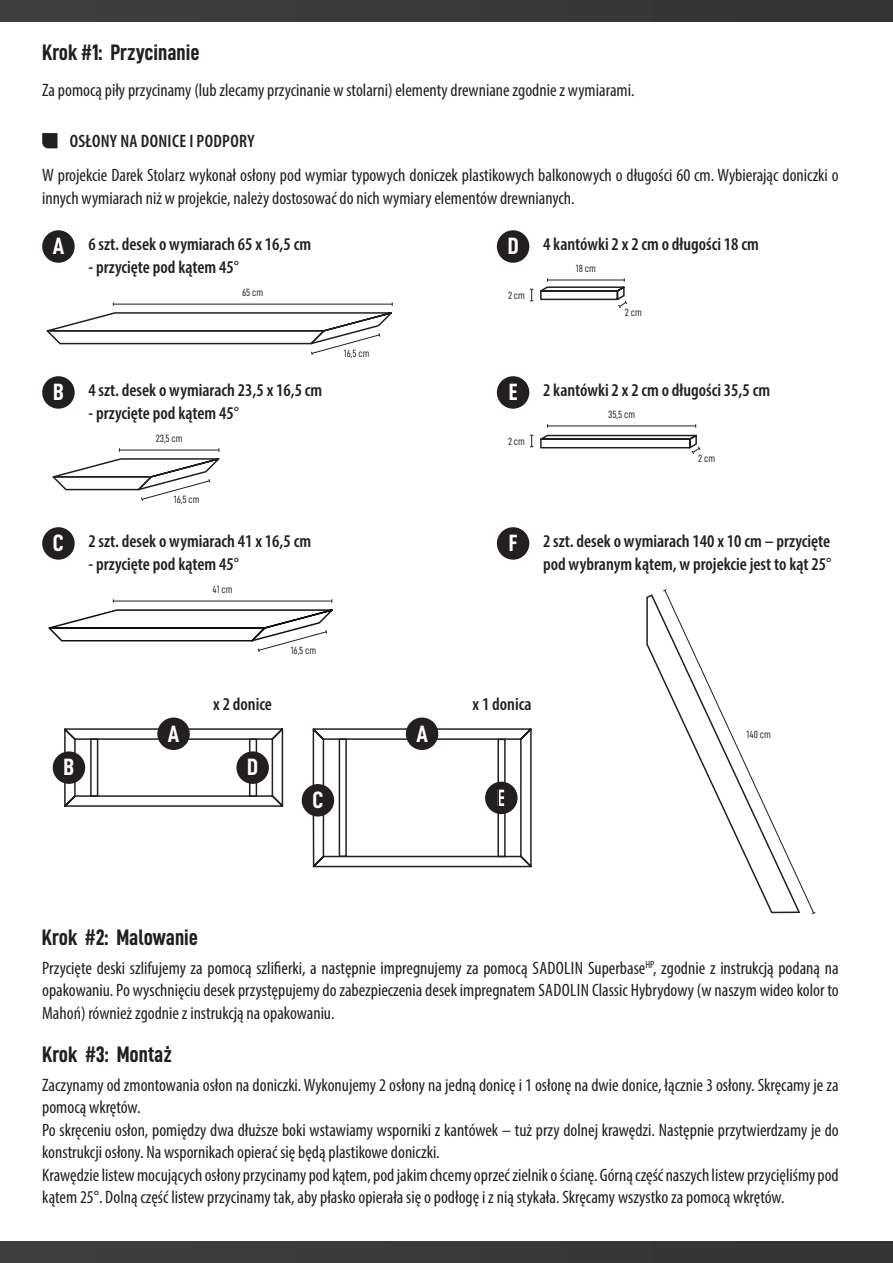
<style>
.page{position:relative;width:893px;height:1263px;background:#fff}
.page>*{position:absolute;margin:0;border:0;box-sizing:border-box;transform-origin:0 0}
.t1{font:23.7px "D DIN Condensed Bold";color:#fff}
.t2{font:22.5px "D DIN Condensed Bold";color:#231f20}
.t3{font:condensed 18px/22.5px "Myriad Pro";color:#231f20}
.t4{font:600 condensed 18px/22.5px "Myriad Pro";color:#231f20}
.t5{font:600 condensed 18px "Myriad Pro";letter-spacing:.02em;color:#231f20}
.t6{font:10.5px "D DIN Condensed";color:#231f20}
.s1{font-weight:600}
</style>
<div class="page">
<svg style="left:61px;top:726px;width:223px;height:81px"></svg>
<div style="left:0;top:1242px;width:893px;height:21px;background:#3a393a"></div>
<div style="left:0;top:0;width:893px;height:21px;background:#3a393a"></div>
<hr style="left:113px;top:601px;width:219px;height:1px;background:#231f20">
<div style="left:42px;top:230px;width:33px;height:33px;background:#231f20;border-radius:50%"></div>
<div style="left:42px;top:527px;width:33px;height:33px;background:#231f20;border-radius:50%"></div>
<div style="left:497px;top:527px;width:32px;height:33px;background:#231f20;border-radius:50%"></div>
<div style="left:42px;top:376px;width:33px;height:33px;background:#231f20;border-radius:50%"></div>
<div style="left:53px;top:751px;width:32px;height:33px;background:#231f20;border-radius:50%"></div>
<div style="left:497px;top:230px;width:32px;height:33px;background:#231f20;border-radius:50%"></div>
<div style="left:236px;top:751px;width:33px;height:33px;background:#231f20;border-radius:50%"></div>
<div style="left:497px;top:376px;width:32px;height:33px;background:#231f20;border-radius:50%"></div>
<svg style="left:42px;top:133px;width:16px;height:15px"></svg>
<svg style="left:46px;top:302px;width:347px;height:53px"></svg>
<svg style="left:52px;top:448px;width:168px;height:53px"></svg>
<svg style="left:530px;top:278px;width:98px;height:30px"></svg>
<svg style="left:530px;top:424px;width:171px;height:30px"></svg>
<div style="left:157px;top:717px;width:33px;height:33px;background:#231f20;border-radius:50%"></div>
<svg style="left:646px;top:593px;width:155px;height:321px"></svg>
<svg style="left:310px;top:726px;width:222px;height:142px"></svg>
<div style="left:406px;top:717px;width:32px;height:33px;background:#231f20;border-radius:50%"></div>
<div style="left:302px;top:784px;width:32px;height:32px;background:#231f20;border-radius:50%"></div>
<svg style="left:48px;top:609px;width:284px;height:43px"></svg>
<p class="t2" style="left:42px;top:40px;width:159px">Krok #1: Przycinanie</p>
<p class="t3" style="left:42px;top:79px;width:594px">Za pomocą piły przycinamy (lub zlecamy przycinanie w stolarni) elementy drewniane zgodnie z wymiarami.</p>
<p class="t5" style="left:70px;top:129px;width:186px">OSŁONY NA DONICE I PODPORY</p>
<p class="t3" style="left:42px;top:164px;width:798px">W projekcie Darek Stolarz wykonał osłony pod wymiar typowych doniczek plastikowych balkonowych o długości 60 cm. Wybierając doniczki o innych wymiarach niż w projekcie, należy dostosować do nich wymiary elementów drewnianych.</p>
<p class="t4" style="left:88px;top:233px;width:224px">6 szt. desek o wymiarach 65 x 16,5 cm</p>
<p class="t4" style="left:88px;top:255px;width:152px">- przycięte pod kątem 45°</p>
<p class="t4" style="left:543px;top:233px;width:217px">4 kantówki 2 x 2 cm o długości 18 cm</p>
<h1 class="t1" style="left:53px;top:233px;width:13px">A</h1>
<h1 class="t1" style="left:508px;top:233px;width:12px">D</h1>
<p class="t6" style="left:576px;top:263px;width:22px">18 cm</p>
<h1 class="t1" style="left:53px;top:379px;width:12px">B</h1>
<p class="t6" style="left:242px;top:287px;width:23px">65 cm</p>
<p class="t4" style="left:88px;top:379px;width:235px">4 szt. desek o wymiarach 23,5 x 16,5 cm</p>
<p class="t4" style="left:88px;top:401px;width:152px">- przycięte pod kątem 45°</p>
<p class="t6" style="left:156px;top:433px;width:29px">23,5 cm</p>
<p class="t6" style="left:174px;top:494px;width:27px">16,5 cm</p>
<p class="t6" style="left:344px;top:348px;width:27px">16,5 cm</p>
<p class="t6" style="left:508px;top:289px;width:19px">2 cm</p>
<h1 class="t1" style="left:509px;top:379px;width:10px">E</h1>
<p class="t6" style="left:508px;top:435px;width:19px">2 cm</p>
<h1 class="t1" style="left:53px;top:530px;width:13px">C</h1>
<h1 class="t1" style="left:509px;top:530px;width:10px">F</h1>
<p class="t4" style="left:88px;top:530px;width:224px">2 szt. desek o wymiarach 41 x 16,5 cm</p>
<p class="t4" style="left:88px;top:552px;width:152px">- przycięte pod kątem 45°</p>
<p class="t6" style="left:212px;top:584px;width:22px">41 cm</p>
<p class="t6" style="left:625px;top:306px;width:19px">2 cm</p>
<p class="t4" style="left:543px;top:379px;width:228px">2 kantówki 2 x 2 cm o długości 35,5 cm</p>
<p class="t6" style="left:608px;top:409px;width:29px">35,5 cm</p>
<p class="t6" style="left:698px;top:452px;width:19px">2 cm</p>
<p class="t4" style="left:543px;top:530px;width:290px">2 szt. desek o wymiarach 140 x 10 cm – przycięte pod wybranym kątem, w projekcie jest to kąt 25°</p>
<h1 class="t1" style="left:64px;top:754px;width:12px">B</h1>
<p class="t6" style="left:291px;top:645px;width:27px">16,5 cm</p>
<p class="t4" style="left:213px;top:693px;width:60px">x 2 donice</p>
<p class="t4" style="left:472px;top:693px;width:61px">x 1 donica</p>
<h1 class="t1" style="left:168px;top:720px;width:13px">A</h1>
<h1 class="t1" style="left:416px;top:720px;width:13px">A</h1>
<h1 class="t1" style="left:247px;top:754px;width:12px">D</h1>
<h1 class="t1" style="left:312px;top:787px;width:13px">C</h1>
<h1 class="t1" style="left:497px;top:784px;width:10px">E</h1>
<p class="t6" style="left:747px;top:729px;width:26px">140 cm</p>
<p class="t2" style="left:42px;top:924px;width:158px">Krok #2: Malowanie</p>
<p class="t3" style="left:42px;top:956px;width:798px;text-align:justify">Przycięte deski szlifujemy za pomocą szlifierki, a następnie impregnujemy za pomocą SADOLIN Superbase<sup>HP</sup>, zgodnie z instrukcją podaną na opakowaniu. Po wyschnięciu desek przystępujemy do zabezpieczenia desek impregnatem SADOLIN Classic Hybrydowy (w naszym wideo kolor to Mahoń) również zgodnie z instrukcją na opakowaniu.</p>
<p class="t2" style="left:166px;top:1029px;width:5px">.</p>
<p class="t2" style="left:42px;top:1042px;width:131px">Krok #3: Montaz</p>
<p class="t3" style="left:42px;top:1073px;width:798px">Zaczynamy od zmontowania osłon na doniczki. Wykonujemy 2 osłony na jedną donicę i 1 osłonę na dwie donice, łącznie 3 osłony. Skręcamy je za pomocą wkrętów.<br>Po skręceniu osłon, pomiędzy dwa dłuższe boki wstawiamy wsporniki z kantówek – tuż przy dolnej krawędzi. Następnie przytwierdzamy je do konstrukcji osłony. Na wspornikach opierać się będą plastikowe doniczki.<br>Krawędzie listew mocujących osłony przycinamy pod kątem, pod jakim chcemy oprzeć zielnik o ścianę. Górną część naszych listew przycięliśmy pod kątem 25<span class="s1">°</span>. Dolną część listew przycinamy tak, aby płasko opierała się o podłogę i z nią stykała. Skręcamy wszystko za pomocą wkrętów.</p>
</div>
